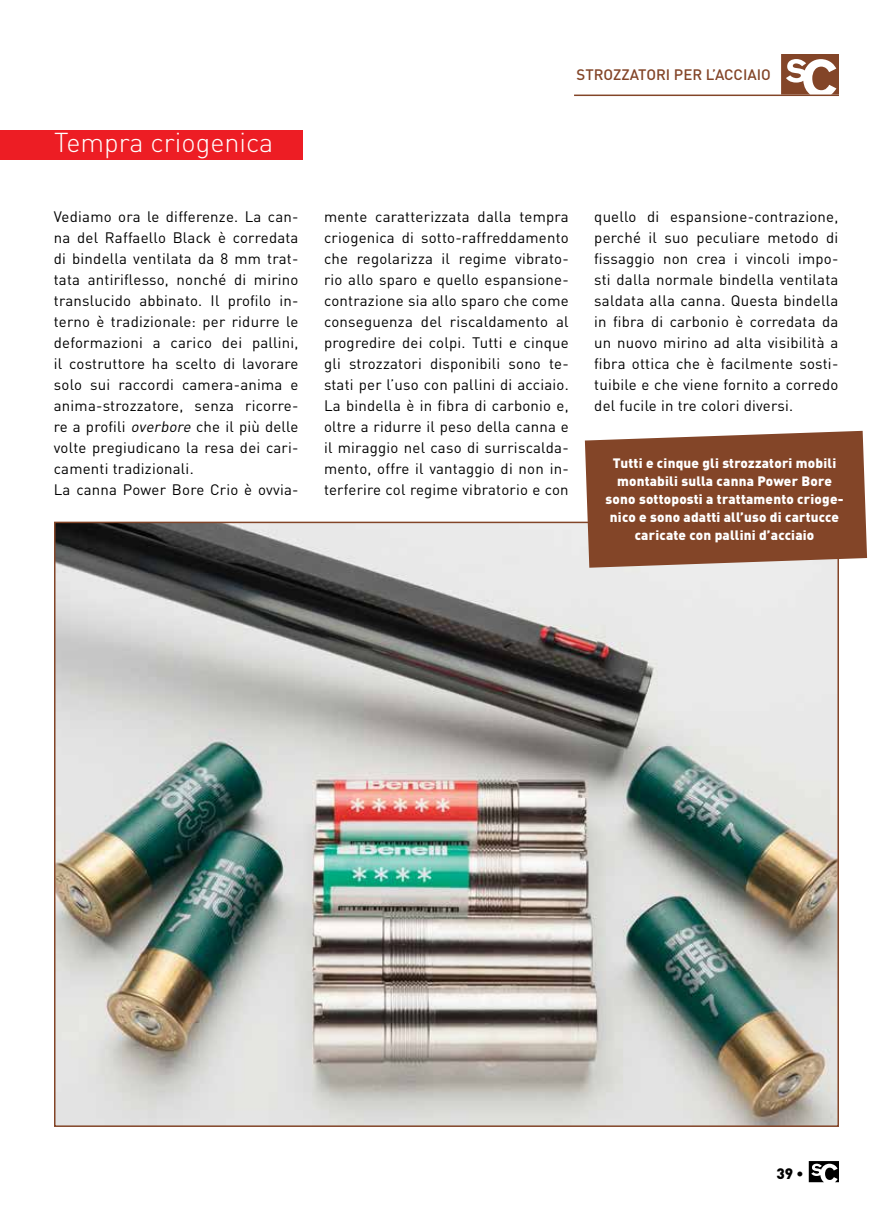
<style>
.page{position:relative;width:893px;height:1212px;background:#fff}
.page>*{position:absolute;margin:0;border:0;box-sizing:border-box;transform-origin:0 0}
.t1{font:300 27px "DIN";color:#fff}
.t2{font:15px/21px "DIN";letter-spacing:.015em;color:#000;text-align:justify}
.t3{font:500 15px "DIN";color:#834528}
.t4{font:900 15px "DIN";color:#000}
.t5{font:900 13.5px/18px "DIN";letter-spacing:.015em;color:#fff;text-align:center}
.s1{font-style:italic}
</style>
<div class="page">
<svg style="left:809px;top:1161px;width:30px;height:21px"></svg>
<div style="left:0;top:130px;width:303px;height:30px;background:#ed1d24"></div>
<svg style="left:781px;top:54px;width:58px;height:41px"></svg>
<hr style="left:574px;top:95px;width:265px;height:1px;background:#834528">
<img style="left:57px;top:525px;width:779px;height:599px">
<svg style="left:585px;top:431px;width:282px;height:137px;background:#8c5439"></svg>
<h1 class="t1" style="left:54px;top:126px;width:221px">Tempra criogenica</h1>
<p class="t3" style="left:576px;top:65px;width:196px">STROZZATORI PER L’ACCIAIO</p>
<p class="t2" style="left:54px;top:206px;width:246px;text-align:left">Vediamo ora le differenze. La can&shy;na del Raffaello Black è corredata di bindella ventilata da 8 mm trat&shy;tata antiriflesso, nonché di mirino translucido abbinato. Il profilo in&shy;terno è tradizionale: per ridurre le deformazioni a carico dei pallini, il costruttore ha scelto di lavorare solo sui raccordi camera-anima e anima-strozzatore, senza ricorre&shy;re a profili <span class="s1">overbore</span> che il più delle volte pregiudicano la resa dei cari&shy;camenti tradizionali.<br>La canna Power Bore Crio è ovvia-</p>
<p class="t2" style="left:324px;top:206px;width:246px">mente caratterizzata dalla tempra criogenica di sotto-raffreddamento che regolarizza il regime vibrato&shy;rio allo sparo e quello espansione&shy;contrazione sia allo sparo che come conseguenza del riscaldamento al progredire dei colpi. Tutti e cinque gli strozzatori disponibili sono te&shy;stati per l’uso con pallini di acciaio.<br>La bindella è in fibra di carbonio e, oltre a ridurre il peso della canna e il miraggio nel caso di surriscalda&shy;mento, offre il vantaggio di non in&shy;terferire col regime vibratorio e con</p>
<p class="t2" style="left:594px;top:206px;width:246px">quello di espansione-contrazione, perché il suo peculiare metodo di fissaggio non crea i vincoli impo&shy;sti dalla normale bindella ventilata saldata alla canna. Questa bindella in fibra di carbonio è corredata da un nuovo mirino ad alta visibilità a fibra ottica che è facilmente sosti&shy;tuibile e che viene fornito a corredo del fucile in tre colori diversi.</p>
<p class="t5" style="left:605px;top:453px;width:239px">Tutti e cinque gli strozzatori mobili montabili sulla canna Power Bore sono sottoposti a trattamento crioge&shy;nico e sono adatti all’uso di cartucce caricate con pallini d’acciaio</p>
<p class="t4" style="left:776px;top:1163px;width:29px">39 •</p>
</div>
